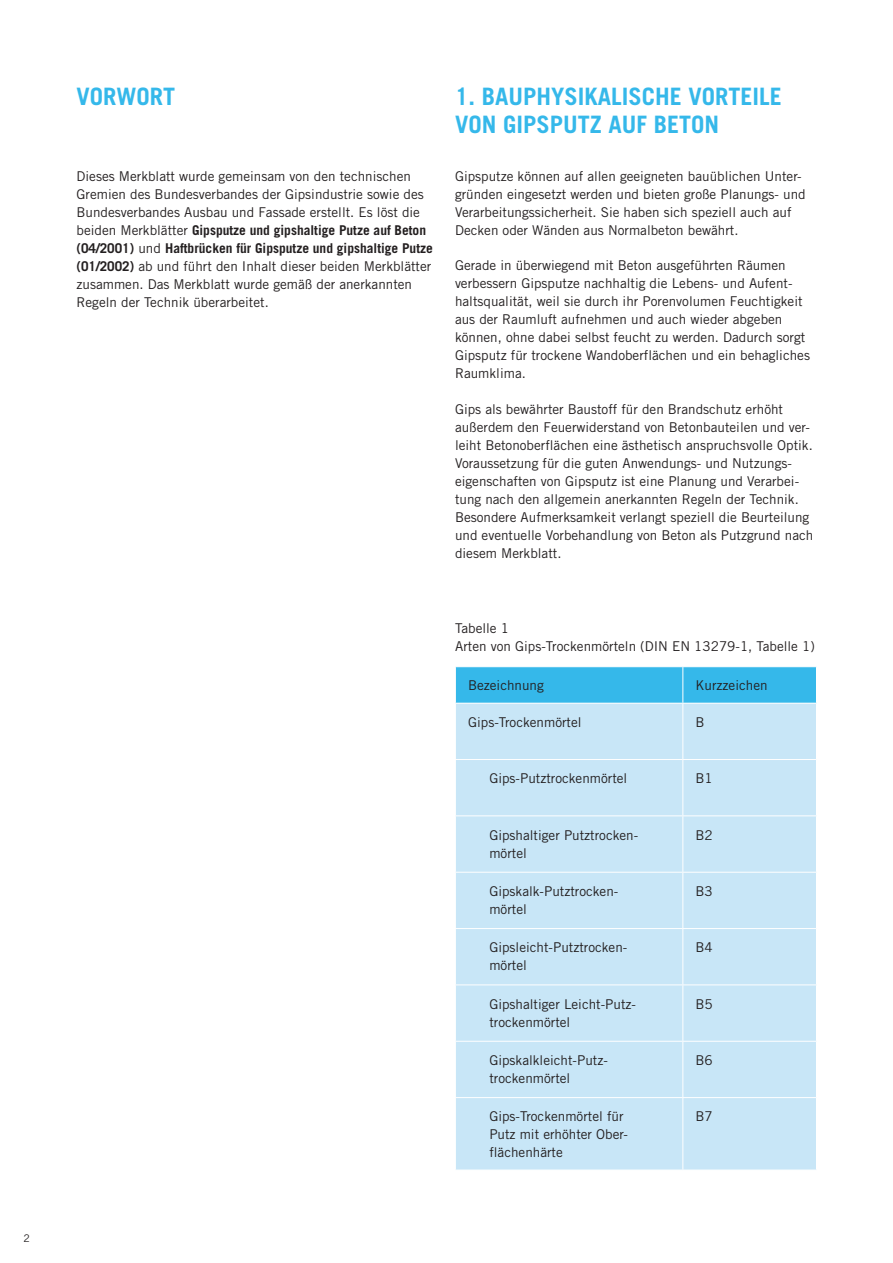
<style>
.page{position:relative;width:893px;height:1263px;background:#fff}
.page>*{position:absolute;margin:0;border:0;box-sizing:border-box;transform-origin:0 0}
.t1{font:700 24px/28.8px "Trade Gothic";color:#35b8ea}
.t2{font:13.5px/18px "Trade Gothic";color:#231f20}
.t3{font:10.5px "Trade Gothic";color:#231f20}
.s1{font-weight:700}
</style>
<div class="page">
<div style="left:456px;top:667px;width:360px;height:36px;background:#35b8ea"></div>
<div style="left:456px;top:704px;width:360px;height:466px;background:#c8e6f7"></div>
<hr style="left:682px;top:667px;width:1px;height:36px;background:#fff">
<hr style="left:682px;top:703px;width:1px;height:56px;background:#fff">
<hr style="left:455px;top:759px;width:228px;height:1px;background:#fff">
<hr style="left:683px;top:759px;width:134px;height:1px;background:#fff">
<hr style="left:682px;top:760px;width:1px;height:55px;background:#fff">
<hr style="left:682px;top:816px;width:1px;height:56px;background:#fff">
<hr style="left:682px;top:872px;width:1px;height:56px;background:#fff">
<hr style="left:682px;top:929px;width:1px;height:55px;background:#fff">
<hr style="left:682px;top:985px;width:1px;height:56px;background:#fff">
<hr style="left:682px;top:1041px;width:1px;height:56px;background:#fff">
<hr style="left:682px;top:1098px;width:1px;height:72px;background:#fff">
<hr style="left:455px;top:815px;width:228px;height:1px;background:#fff">
<hr style="left:683px;top:815px;width:134px;height:1px;background:#fff">
<hr style="left:455px;top:872px;width:228px;height:1px;background:#fff">
<hr style="left:683px;top:872px;width:134px;height:1px;background:#fff">
<hr style="left:455px;top:928px;width:228px;height:1px;background:#fff">
<hr style="left:683px;top:928px;width:134px;height:1px;background:#fff">
<hr style="left:455px;top:984px;width:228px;height:1px;background:#fff">
<hr style="left:683px;top:984px;width:134px;height:1px;background:#fff">
<hr style="left:455px;top:1041px;width:228px;height:1px;background:#fff">
<hr style="left:683px;top:1041px;width:134px;height:1px;background:#fff">
<hr style="left:455px;top:1097px;width:228px;height:1px;background:#fff">
<hr style="left:683px;top:1097px;width:134px;height:1px;background:#fff">
<p class="t3" style="left:23px;top:1231px;width:8px">2</p>
<h1 class="t1" style="left:77px;top:81px;width:100px">Vorwort</h1>
<p class="t2" style="left:77px;top:167px;width:358px">Dieses Merkblatt wurde gemeinsam von den technischen Gremien des Bundesverbandes der Gipsindustrie sowie des Bundesverbandes Ausbau und Fassade erstellt. Es löst die beiden Merkblätter <span class="s1">Gipsputze und gipshaltige Putze auf Beton (04/2001)</span> und <span class="s1">Haftbrücken für Gipsputze und gipshaltige Putze (01/2002)</span> ab und führt den Inhalt dieser beiden Merkblätter zusammen. Das Merkblatt wurde gemäß der anerkannten Regeln der Technik überarbeitet.</p>
<h1 class="t1" style="left:455px;top:81px;width:328px">1. Bauphysikalische Vorteile von Gipsputz auf Beton</h1>
<p class="t2" style="left:455px;top:167px;width:352px">Gipsputze können auf allen geeigneten bauüblichen Unter&shy;gründen eingesetzt werden und bieten große Planungs- und Verarbeitungssicherheit. Sie haben sich speziell auch auf Decken oder Wänden aus Normalbeton bewährt.</p>
<p class="t2" style="left:455px;top:256px;width:357px">Gerade in überwiegend mit Beton ausgeführten Räumen verbessern Gipsputze nachhaltig die Lebens- und Aufent&shy;haltsqualität, weil sie durch ihr Porenvolumen Feuchtigkeit aus der Raumluft aufnehmen und auch wieder abgeben können, ohne dabei selbst feucht zu werden. Dadurch sorgt Gipsputz für trockene Wandoberflächen und ein behagliches Raumklima.</p>
<p class="t2" style="left:455px;top:400px;width:360px">Gips als bewährter Baustoff für den Brandschutz erhöht außerdem den Feuerwiderstand von Betonbauteilen und ver&shy;leiht Betonoberflächen eine ästhetisch anspruchsvolle Optik.<br>Voraussetzung für die guten Anwendungs- und Nutzungs&shy;eigenschaften von Gipsputz ist eine Planung und Verarbei&shy;tung nach den allgemein anerkannten Regeln der Technik.<br>Besondere Aufmerksamkeit verlangt speziell die Beurteilung und eventuelle Vorbehandlung von Beton als Putzgrund nach diesem Merkblatt.</p>
<p class="t2" style="left:455px;top:619px;width:361px">Tabelle 1<br>Arten von Gips-Trockenmörteln (DIN EN 13279-1, Tabelle 1)</p>
<p class="t2" style="left:468px;top:676px;width:77px">Bezeichnung</p>
<p class="t2" style="left:696px;top:676px;width:74px">Kurzzeichen</p>
<p class="t2" style="left:468px;top:713px;width:115px">Gips-Trockenmörtel</p>
<p class="t2" style="left:696px;top:713px;width:11px">B</p>
<p class="t2" style="left:489px;top:769px;width:139px">Gips-Putztrockenmörtel</p>
<p class="t2" style="left:696px;top:769px;width:19px">B1</p>
<p class="t2" style="left:489px;top:825px;width:150px">Gipshaltiger Putztrocken&shy;mörtel</p>
<p class="t2" style="left:696px;top:825px;width:19px">B2</p>
<p class="t2" style="left:489px;top:882px;width:130px">Gipskalk-Putztrocken&shy;mörtel</p>
<p class="t2" style="left:696px;top:882px;width:19px">B3</p>
<p class="t2" style="left:489px;top:938px;width:139px">Gipsleicht-Putztrocken&shy;mörtel</p>
<p class="t2" style="left:696px;top:938px;width:19px">B4</p>
<p class="t2" style="left:489px;top:994px;width:148px">Gipshaltiger Leicht-Putz&shy;trockenmörtel</p>
<p class="t2" style="left:696px;top:994px;width:19px">B5</p>
<p class="t2" style="left:489px;top:1051px;width:120px">Gipskalkleicht-Putz&shy;trockenmörtel</p>
<p class="t2" style="left:696px;top:1051px;width:19px">B6</p>
<p class="t2" style="left:489px;top:1107px;width:140px">Gips-Trockenmörtel für<br>Putz mit erhöhter Ober&shy;flächenhärte</p>
<p class="t2" style="left:696px;top:1107px;width:19px">B7</p>
</div>
